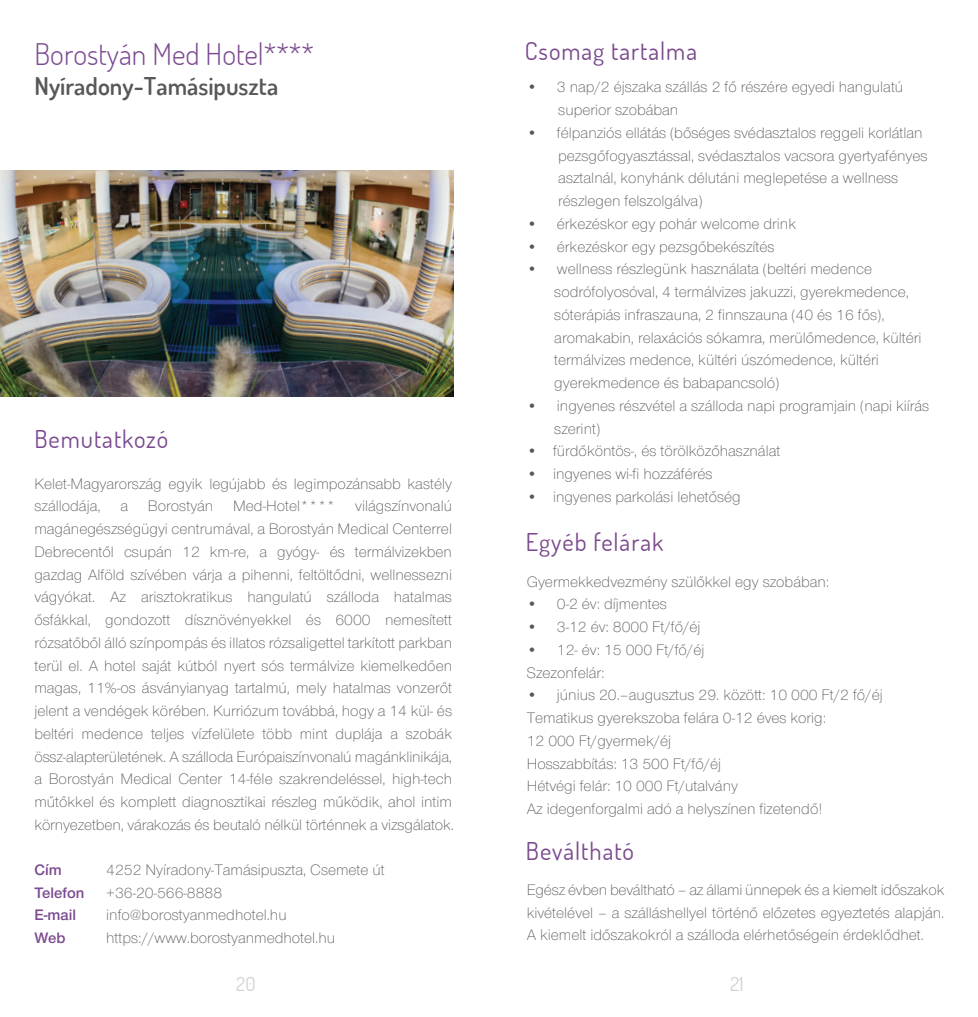
<style>
.page{position:relative;width:978px;height:1017px;background:#fff}
.page>*{position:absolute;margin:0;border:0;box-sizing:border-box;transform-origin:0 0}
.t1{font:300 29.75px "Dosis";color:#7b4a90}
.t2{font:24.5px "Dosis";letter-spacing:.04em;color:#7a498e}
.t3{font:600 24.5px "Dosis";color:#57585a}
.t4{font:24.5px "Dosis";letter-spacing:.04em;color:#7b4a90}
.t5{font:19.25px "Dosis";color:#d1d2d4}
.t6{font:300 15.75px/22.8px "Nimbus Sans Novus TOT";color:#57585a}
.t7{font:15.75px/22.8px "Nimbus Sans Novus TOT Sem Bol";color:#7b4a90}
</style>
<div class="page">
<img style="left:0;top:171px;width:454px;height:226px">
<h1 class="t1" style="left:34px;top:35px;width:281px">Borostyán Med Hotel****</h1>
<h2 class="t3" style="left:34px;top:70px;width:245px">Nyíradony-Tamásipuszta</h2>
<h2 class="t4" style="left:34px;top:423px;width:135px">Bemutatkozó</h2>
<p class="t6" style="left:34px;top:472px;width:419px">Kelet-Magyarország egyik legújabb és legimpozánsabb kastély szállodája,</p>
<p class="t6" style="left:34px;top:495px;width:421px;text-indent:321px">világszínvonalú magánegészségügyi centrumával, a Borostyán Medical Centerrel Debrecentől csupán 12 km-re, a gyógy- és termálvizekben gazdag Alföld szívében várja a pihenni, feltöltődni, wellnessezni vágyókat. Az arisztokratikus hangulatú szálloda hatalmas ősfákkal, gondozott dísznövényekkel és 6000 nemesített rózsatőből álló színpompás és illatos rózsaligettel tarkított parkban terül el. A hotel saját kútból nyert sós termálvize kiemelkedően magas, 11%-os ásványianyag tartalmú, mely hatalmas vonzerőt jelent a vendégek körében. Kurriózum továbbá, hogy a 14 kül- és beltéri medence teljes vízfelülete több mint duplája a szobák össz-alapterületének. A szálloda Európaiszínvonalú magánklinikája, a Borostyán Medical Center 14-féle szakrendeléssel, high-tech műtőkkel és komplett diagnosztikai részleg működik, ahol intim környezetben, várakozás és beutaló nélkül történnek a vizsgálatok.</p>
<p class="t6" style="left:120px;top:495px;width:9px">a</p>
<p class="t6" style="left:148px;top:495px;width:67px">Borostyán</p>
<p class="t6" style="left:233px;top:495px;width:104px">Med-Hotel****</p>
<p class="t7" style="left:34px;top:858px;width:51px">Cím<br>Telefon<br>E-mail<br>Web</p>
<p class="t6" style="left:106px;top:858px;width:280px">4252 Nyíradony-Tamásipuszta, Csemete út +36-20-566-8888 info@borostyanmedhotel.hu https://www.borostyanmedhotel.hu</p>
<p class="t5" style="left:236px;top:971px;width:21px">20</p>
<h2 class="t2" style="left:525px;top:35px;width:173px">Csomag tartalma</h2>
<p class="t6" style="left:558px;top:76px;width:346px;text-indent:-32px">• 3 nap/2 éjszaka szállás 2 fő részére egyedi hangulatú superior szobában</p>
<p class="t6" style="left:558px;top:122px;width:371px;text-indent:-32px">• félpanziós ellátás (bőséges svédasztalos reggeli korlátlan pezsgőfogyasztással, svédasztalos vacsora gyertyafényes asztalnál, konyhánk délutáni meglepetése a wellness részlegen felszolgálva)</p>
<p class="t6" style="left:526px;top:212px;width:271px">• érkezéskor egy pohár welcome drink</p>
<p class="t6" style="left:526px;top:235px;width:249px">• érkezéskor egy pezsgőbekészítés</p>
<p class="t6" style="left:554px;top:258px;width:369px;text-indent:-28px">• wellness részlegünk használata (beltéri medence sodrófolyosóval, 4 termálvizes jakuzzi, gyerekmedence, sóterápiás infraszauna, 2 finnszauna (40 és 16 fős), aromakabin, relaxációs sókamra, merülőmedence, kültéri termálvizes medence, kültéri úszómedence, kültéri gyerekmedence és babapancsoló)</p>
<p class="t6" style="left:554px;top:394px;width:376px;text-indent:-28px">• ingyenes részvétel a szálloda napi programjain (napi kiírás szerint)</p>
<p class="t6" style="left:526px;top:440px;width:255px">• fürdőköntös-, és törölközőhasználat</p>
<p class="t6" style="left:526px;top:463px;width:187px">• ingyenes wi-fi hozzáférés</p>
<p class="t6" style="left:526px;top:485px;width:215px">• ingyenes parkolási lehetőség</p>
<h2 class="t2" style="left:525px;top:526px;width:139px">Egyéb felárak</h2>
<p class="t6" style="left:526px;top:570px;width:304px">Gyermekkedvezmény szülőkkel egy szobában:</p>
<p class="t6" style="left:526px;top:593px;width:141px">• 0-2 év: díjmentes</p>
<p class="t6" style="left:526px;top:616px;width:175px">• 3-12 év: 8000 Ft/fő/éj</p>
<p class="t6" style="left:526px;top:638px;width:179px">• 12- év: 15 000 Ft/fő/éj<br>Szezonfelár:</p>
<p class="t6" style="left:526px;top:684px;width:357px">• június 20.–augusztus 29. között: 10 000 Ft/2 fő/éj Tematikus gyerekszoba felára 0-12 éves korig:<br>12 000 Ft/gyermek/éj<br>Hosszabbítás: 13 500 Ft/fő/éj<br>Hétvégi felár: 10 000 Ft/utalvány<br>Az idegenforgalmi adó a helyszínen fizetendő!</p>
<h2 class="t2" style="left:525px;top:835px;width:109px">Beváltható</h2>
<p class="t6" style="left:526px;top:878px;width:419px;text-align:justify">Egész évben beváltható – az állami ünnepek és a kiemelt időszakok kivételével – a szálláshellyel történő előzetes egyeztetés alapján.<br>A kiemelt időszakokról a szálloda elérhetőségein érdeklődhet.</p>
<p class="t5" style="left:730px;top:971px;width:15px">21</p>
</div>
